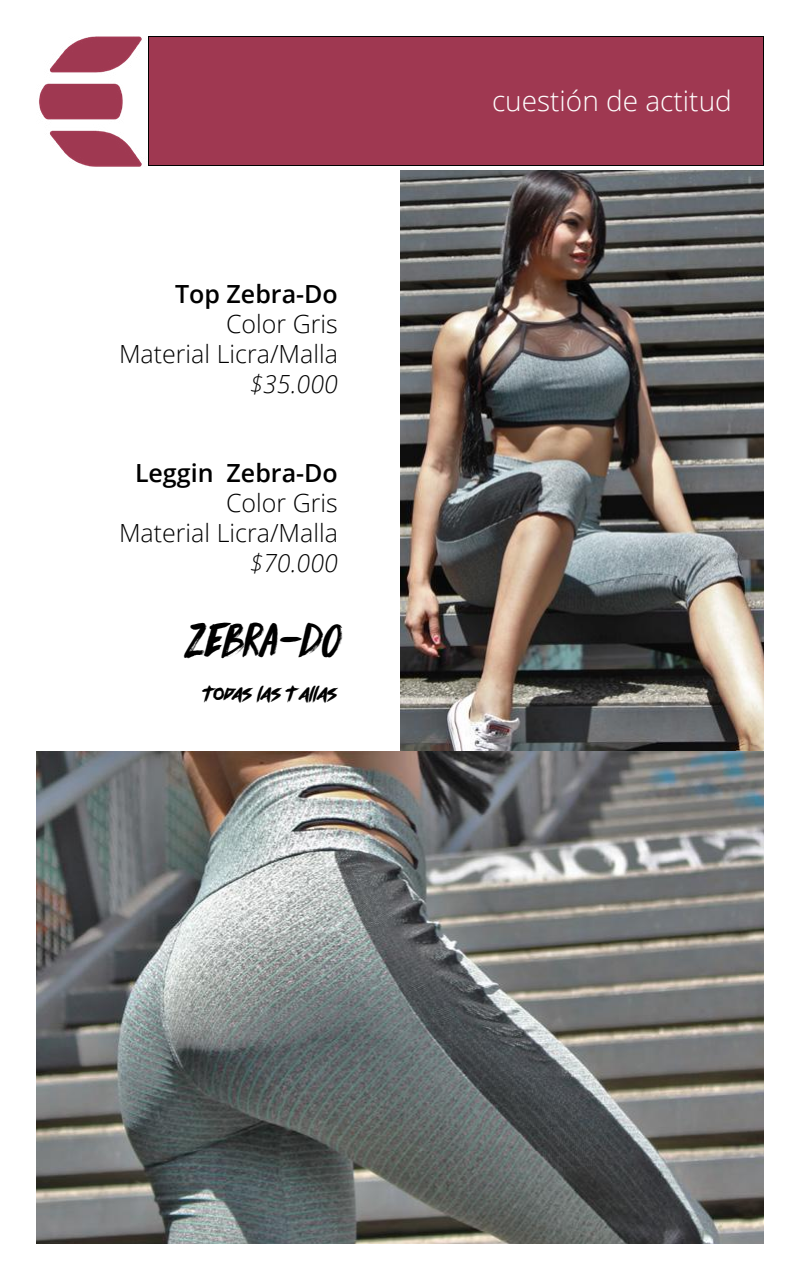
<style>
.page{position:relative;width:800px;height:1280px;background:#fff}
.page>*{position:absolute;margin:0;border:0;box-sizing:border-box;transform-origin:0 0}
.t1{font:48px "DK Knucklebones";letter-spacing:-.05em;color:#000}
.t2{font:300 28px "Open Sans";color:#fff}
.t3{font:300 25px/30px "Open Sans";color:#000;text-align:right}
.t4{font:600 25px "Open Sans";color:#000}
.t5{font:italic 300 25px "Open Sans";color:#000}
.t6{font:17px "outrunfuture";letter-spacing:-.055em;color:#000}
</style>
<div class="page">
<div style="left:148px;top:36px;width:616px;height:130px;background:#9f3851"></div>
<div style="left:148px;top:36px;width:616px;height:130px;border:1px solid #000"></div>
<img style="left:39px;top:36px;width:103px;height:131px">
<img style="left:36px;top:751px;width:728px;height:493px">
<img style="left:400px;top:170px;width:364px;height:581px">
<p class="t4" style="left:175px;top:277px;width:164px">Top Zebra-Do</p>
<p class="t3" style="left:119px;top:308px;width:220px">Color Gris<br>Material Licra/Malla</p>
<p class="t5" style="left:249px;top:367px;width:90px">$35.000</p>
<p class="t4" style="left:135px;top:456px;width:204px">Leggin Zebra-Do</p>
<p class="t3" style="left:119px;top:488px;width:220px">Color Gris<br>Material Licra/Malla</p>
<p class="t5" style="left:249px;top:546px;width:90px">$70.000</p>
<h1 class="t1" style="left:182px;top:612px;width:158px">ZEBRA-DO</h1>
<p class="t6" style="left:202px;top:684px;width:137px">todas las tallas</p>
<p class="t2" style="left:492px;top:81px;width:241px">cuestión de actitud</p>
</div>
